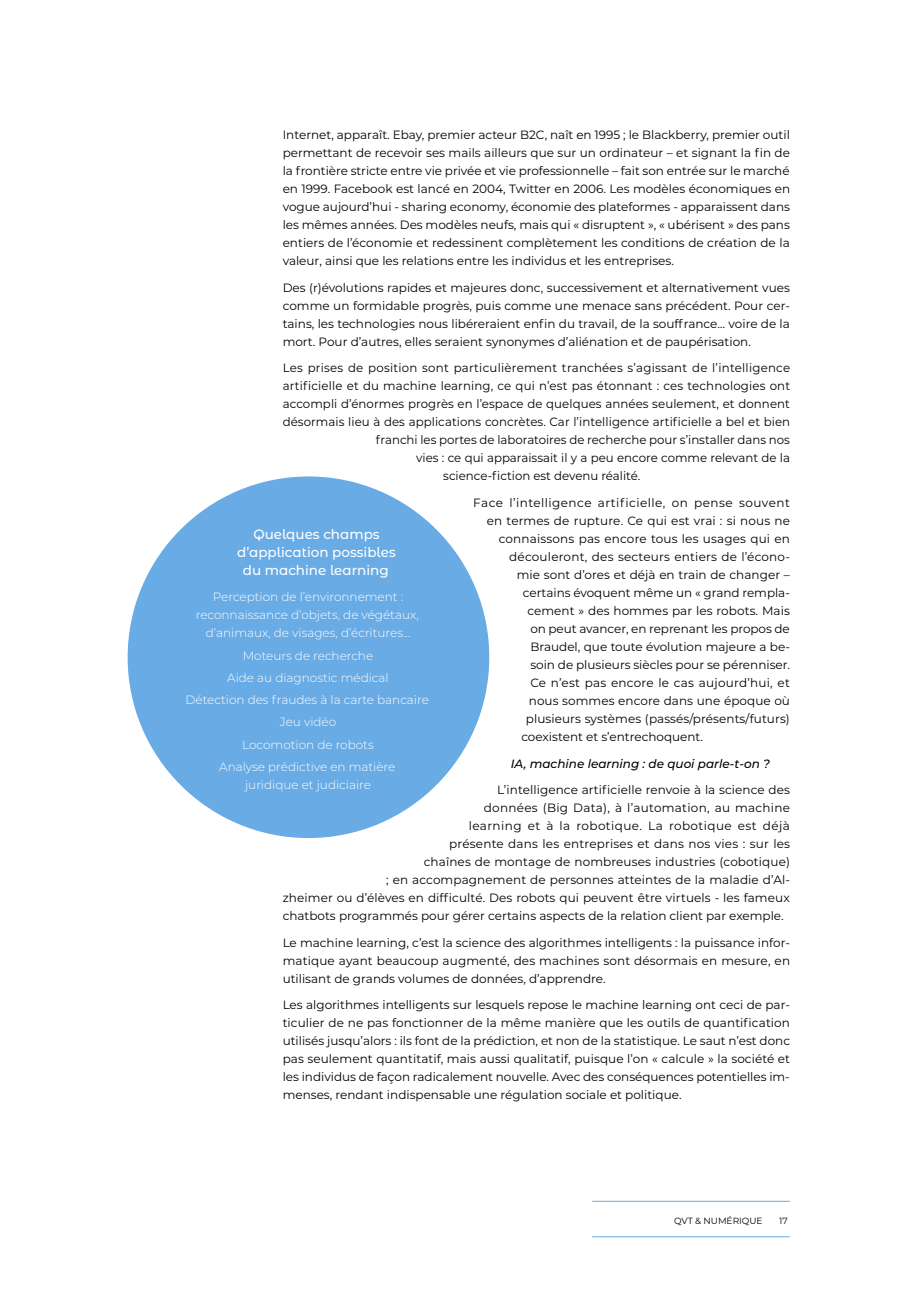
<style>
.page{position:relative;width:919px;height:1289px;background:#fff}
.page>*{position:absolute;margin:0;border:0;box-sizing:border-box;transform-origin:0 0}
.t1{font:500 13.5px/18px "Montserrat Alternates";color:#fff;text-align:center}
.t2{font:12px/18px "Montserrat";letter-spacing:.005em;color:#000;text-align:justify}
.t3{font:300 12px/22.2px "Montserrat";color:#fff;text-align:center}
.t4{font:12px "Montserrat";letter-spacing:.04em;color:#000}
.t5{font:12px "Montserrat";letter-spacing:.035em;color:#000}
.t6{font:12px "Montserrat";letter-spacing:.025em;color:#000}
.t7{font:italic 500 12px "Montserrat";color:#000}
.t8{font:9px "Montserrat";color:#000}
</style>
<div class="page">
<hr style="left:592px;top:1200px;width:197px;height:1px;background:#67aae4">
<hr style="left:592px;top:1236px;width:197px;height:1px;background:#67aae4">
<div style="left:128px;top:476px;width:361px;height:362px;background:#69abe5;border-radius:50%"></div>
<p class="t2" style="left:283px;top:125px;width:509px">Internet, apparaît. Ebay, premier acteur B2C, naît en 1995 ; le Blackberry, premier outil permettant de recevoir ses mails ailleurs que sur un ordinateur – et signant la fin de la frontière stricte entre vie privée et vie professionnelle – fait son entrée sur le marché en 1999. Facebook est lancé en 2004, Twitter en 2006. Les modèles économiques en vogue aujourd’hui - sharing economy, économie des plateformes - apparaissent dans les mêmes années. Des modèles neufs, mais qui « disruptent », « ubérisent » des pans entiers de l’économie et redessinent complètement les conditions de création de la valeur, ainsi que les relations entre les individus et les entreprises.</p>
<p class="t2" style="left:283px;top:278px;width:509px">Des (r)évolutions rapides et majeures donc, successivement et alternativement vues comme un formidable progrès, puis comme une menace sans précédent. Pour cer&shy;tains, les technologies nous libéreraient enfin du travail, de la souffrance… voire de la mort. Pour d’autres, elles seraient synonymes d’aliénation et de paupérisation.</p>
<p class="t2" style="left:283px;top:359px;width:509px">Les prises de position sont particulièrement tranchées s’agissant de l’intelligence</p>
<p class="t2" style="left:283px;top:377px;width:509px">artificielle et du machine learning, ce qui n’est pas étonnant : ces technologies ont</p>
<p class="t2" style="left:283px;top:395px;width:509px">accompli d’énormes progrès en l’espace de quelques années seulement, et donnent</p>
<p class="t2" style="left:283px;top:413px;width:509px">désormais lieu à des applications concrètes. Car l’intelligence artificielle a bel et bien</p>
<p class="t2" style="left:376px;top:431px;width:415px">franchi les portes de laboratoires de recherche pour s’installer dans nos</p>
<p class="t2" style="left:416px;top:449px;width:375px">vies : ce qui apparaissait il y a peu encore comme relevant de la</p>
<p class="t2" style="left:443px;top:467px;width:198px">science-fiction est devenu réalité.</p>
<p class="t4" style="left:473px;top:494px;width:318px">Face l’intelligence artificielle, on pense souvent</p>
<p class="t2" style="left:487px;top:511px;width:305px">en termes de rupture. Ce qui est vrai : si nous ne</p>
<p class="t2" style="left:499px;top:529px;width:293px">connaissons pas encore tous les usages qui en</p>
<p class="t2" style="left:509px;top:547px;width:282px">découleront, des secteurs entiers de l’écono-</p>
<p class="t2" style="left:517px;top:565px;width:274px">mie sont d’ores et déjà en train de changer –</p>
<p class="t2" style="left:523px;top:583px;width:268px">certains évoquent même un « grand rempla-</p>
<p class="t2" style="left:527px;top:601px;width:264px">cement » des hommes par les robots. Mais</p>
<p class="t2" style="left:530px;top:619px;width:261px">on peut avancer, en reprenant les propos de</p>
<p class="t2" style="left:530px;top:637px;width:261px">Braudel, que toute évolution majeure a be-</p>
<p class="t2" style="left:530px;top:655px;width:261px">soin de plusieurs siècles pour se pérenniser.</p>
<p class="t2" style="left:530px;top:673px;width:261px">Ce n’est pas encore le cas aujourd’hui, et</p>
<p class="t2" style="left:529px;top:691px;width:263px">nous sommes encore dans une époque où</p>
<p class="t2" style="left:526px;top:709px;width:265px">plusieurs systèmes (passés/présents/futurs)</p>
<p class="t2" style="left:521px;top:727px;width:183px">coexistent et s’entrechoquent.</p>
<p class="t7" style="left:511px;top:755px;width:261px">IA, machine learning : de quoi parle-t-on ?</p>
<p class="t2" style="left:497px;top:780px;width:294px">L’intelligence artificielle renvoie à la science des</p>
<p class="t6" style="left:484px;top:799px;width:308px">données (Big Data), à l’automation, au machine</p>
<p class="t5" style="left:469px;top:817px;width:322px">learning et à la robotique. La robotique est déjà</p>
<p class="t2" style="left:449px;top:834px;width:342px">présente dans les entreprises et dans nos vies : sur les</p>
<p class="t2" style="left:424px;top:852px;width:368px">chaînes de montage de nombreuses industries (cobotique)</p>
<p class="t2" style="left:386px;top:870px;width:405px">; en accompagnement de personnes atteintes de la maladie d’Al-</p>
<p class="t2" style="left:283px;top:888px;width:508px">zheimer ou d’élèves en difficulté. Des robots qui peuvent être virtuels - les fameux</p>
<p class="t2" style="left:283px;top:906px;width:502px">chatbots programmés pour gérer certains aspects de la relation client par exemple.</p>
<p class="t2" style="left:283px;top:933px;width:509px">Le machine learning, c’est la science des algorithmes intelligents : la puissance infor&shy;matique ayant beaucoup augmenté, des machines sont désormais en mesure, en utilisant de grands volumes de données, d’apprendre.</p>
<p class="t2" style="left:283px;top:995px;width:509px">Les algorithmes intelligents sur lesquels repose le machine learning ont ceci de par&shy;ticulier de ne pas fonctionner de la même manière que les outils de quantification utilisés jusqu’alors : ils font de la prédiction, et non de la statistique. Le saut n’est donc pas seulement quantitatif, mais aussi qualitatif, puisque l’on « calcule » la société et les individus de façon radicalement nouvelle. Avec des conséquences potentielles im&shy;menses, rendant indispensable une régulation sociale et politique.</p>
<p class="t1" style="left:237px;top:524px;width:160px">Quelques champs d’application possibles du machine learning</p>
<p class="t3" style="left:196px;top:587px;width:224px;line-height:18px">Perception de l’environnement : reconnaissance d’objets, de végétaux, d’animaux, de visages, d’écritures...</p>
<p class="t3" style="left:186px;top:643px;width:245px">Moteurs de recherche<br>Aide au diagnostic médical<br>Détection des fraudes à la carte bancaire<br>Jeu vidéo<br>Locomotion de robots<br>Analyse prédictive en matière</p>
<p class="t3" style="left:245px;top:773px;width:127px">juridique et judiciaire</p>
<p class="t8" style="left:674px;top:1214px;width:90px">QVT &amp; NUMÉRIQUE</p>
<p class="t8" style="left:779px;top:1214px;width:10px">17</p>
</div>
